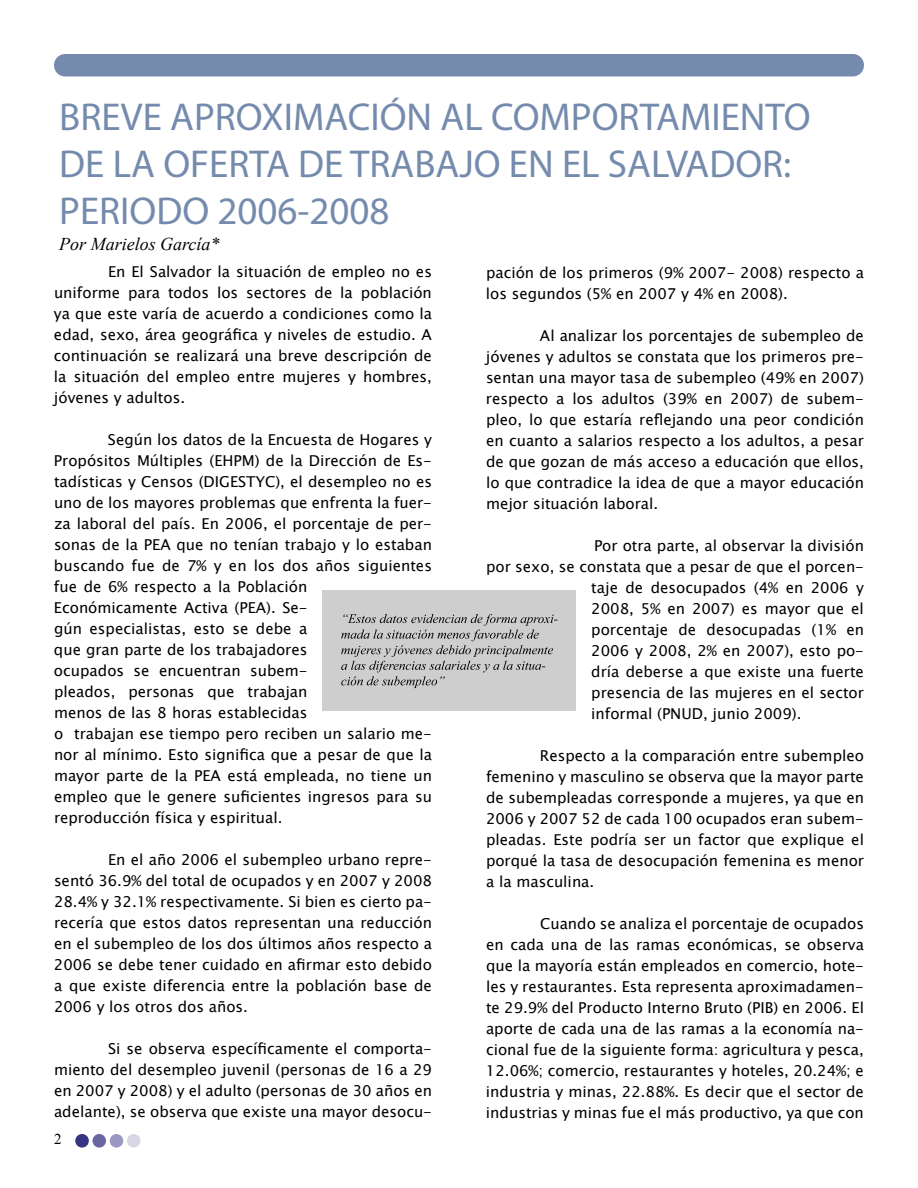
<style>
.page{position:relative;width:918px;height:1188px;background:#fff}
.page>*{position:absolute;margin:0;border:0;box-sizing:border-box;transform-origin:0 0}
.t1{font:39px/46.8px "Myriad";color:#758bad}
.t2{font:italic 18px "Times New Roman";color:#000}
.t3{font:15px/21px "Lucida Sans Unicode";color:#000;text-align:justify}
</style>
<div class="page">
<div style="left:75px;top:1134px;width:14px;height:14px;background:#383484;border-radius:50%"></div>
<svg style="left:92px;top:1134px;width:14px;height:14px"></svg>
<div style="left:110px;top:1134px;width:13px;height:14px;background:#9b99c1;border-radius:50%"></div>
<div style="left:127px;top:1134px;width:14px;height:14px;background:#d7d7e6;border-radius:50%"></div>
<div style="left:54px;top:54px;width:810px;height:22px;background:#758bad;border-radius:11px"></div>
<div style="left:322px;top:590px;width:254px;height:120px;background:#cecece"></div>
<svg style="left:341px;top:614px;width:217px;height:74px"></svg>
<h1 class="t1" style="left:59px;top:96px;width:753px">BREVE APROXIMACIÓN AL COMPORTAMIENTO<br>DE LA OFERTA DE TRABAJO EN EL SALVADOR:<br>PERIODO 2006-2008</h1>
<p class="t2" style="left:59px;top:231px;width:162px">Por Marielos García*</p>
<p class="t3" style="left:54px;top:261px;width:380px;text-indent:54px">En El Salvador la situación de empleo no es uniforme para todos los sectores de la población ya que este varía de acuerdo a condiciones como la edad, sexo, área geográfica y niveles de estudio. A continuación se realizará una breve descripción de la situación del empleo entre mujeres y hombres, jóvenes y adultos.</p>
<p class="t3" style="left:54px;top:429px;width:380px;text-align:left;text-indent:54px">Según los datos de la Encuesta de Hogares y Propósitos Múltiples (EHPM) de la Dirección de Es&shy;tadísticas y Censos (DIGESTYC), el desempleo no es uno de los mayores problemas que enfrenta la fuer&shy;za laboral del país. En 2006, el porcentaje de per&shy;sonas de la PEA que no tenían trabajo y lo estaban buscando fue de 7% y en los dos años siguientes fue de 6% respecto a la Población Económicamente Activa (PEA). Se-<br>gún especialistas, esto se debe a<br>que gran parte de los trabajadores<br>ocupados se encuentran subem-<br>pleados, personas que trabajan<br>menos de las 8 horas establecidas<br>o trabajan ese tiempo pero reciben un salario me&shy;nor al mínimo. Esto significa que a pesar de que la mayor parte de la PEA está empleada, no tiene un empleo que le genere suficientes ingresos para su reproducción física y espiritual.</p>
<p class="t3" style="left:54px;top:849px;width:380px;text-indent:54px">En el año 2006 el subempleo urbano repre&shy;sentó 36.9% del total de ocupados y en 2007 y 2008<br>28.4% y 32.1% respectivamente. Si bien es cierto pa&shy;recería que estos datos representan una reducción en el subempleo de los dos últimos años respecto a 2006 se debe tener cuidado en afirmar esto debido a que existe diferencia entre la población base de 2006 y los otros dos años.</p>
<p class="t3" style="left:54px;top:1038px;width:380px;text-indent:54px">Si se observa específicamente el comporta&shy;miento del desempleo juvenil (personas de 16 a 29 en 2007 y 2008) y el adulto (personas de 30 años en adelante), se observa que existe una mayor desocu-</p>
<p class="t3" style="left:486px;top:262px;width:379px">pación de los primeros (9% 2007- 2008) respecto a los segundos (5% en 2007 y 4% en 2008).</p>
<p class="t3" style="left:486px;top:325px;width:380px;text-indent:54px">Al analizar los porcentajes de subempleo de jóvenes y adultos se constata que los primeros pre&shy;sentan una mayor tasa de subempleo (49% en 2007) respecto a los adultos (39% en 2007) de subem&shy;pleo, lo que estaría reflejando una peor condición en cuanto a salarios respecto a los adultos, a pesar de que gozan de más acceso a educación que ellos, lo que contradice la idea de que a mayor educación mejor situación laboral.</p>
<p class="t3" style="left:594px;top:535px;width:271px">Por otra parte, al observar la división</p>
<p class="t3" style="left:486px;top:556px;width:379px">por sexo, se constata que a pesar de que el porcen-</p>
<p class="t3" style="left:591px;top:577px;width:274px">taje de desocupados (4% en 2006 y</p>
<p class="t3" style="left:591px;top:598px;width:274px">2008, 5% en 2007) es mayor que el</p>
<p class="t3" style="left:591px;top:619px;width:274px">porcentaje de desocupadas (1% en</p>
<p class="t3" style="left:591px;top:640px;width:274px">2006 y 2008, 2% en 2007), esto po-</p>
<p class="t3" style="left:591px;top:661px;width:274px">dría deberse a que existe una fuerte</p>
<p class="t3" style="left:591px;top:682px;width:274px">presencia de las mujeres en el sector</p>
<p class="t3" style="left:591px;top:703px;width:212px">informal (PNUD, junio 2009).</p>
<p class="t3" style="left:486px;top:745px;width:380px;text-indent:54px">Respecto a la comparación entre subempleo femenino y masculino se observa que la mayor parte de subempleadas corresponde a mujeres, ya que en 2006 y 2007 52 de cada 100 ocupados eran subem&shy;pleadas. Este podría ser un factor que explique el porqué la tasa de desocupación femenina es menor a la masculina.</p>
<p class="t3" style="left:486px;top:913px;width:380px;text-indent:54px">Cuando se analiza el porcentaje de ocupados en cada una de las ramas económicas, se observa que la mayoría están empleados en comercio, hote&shy;les y restaurantes. Esta representa aproximadamen&shy;te 29.9% del Producto Interno Bruto (PIB) en 2006. El aporte de cada una de las ramas a la economía na&shy;cional fue de la siguiente forma: agricultura y pesca, 12.06%; comercio, restaurantes y hoteles, 20.24%; e industria y minas, 22.88%. Es decir que el sector de industrias y minas fue el más productivo, ya que con</p>
</div>
